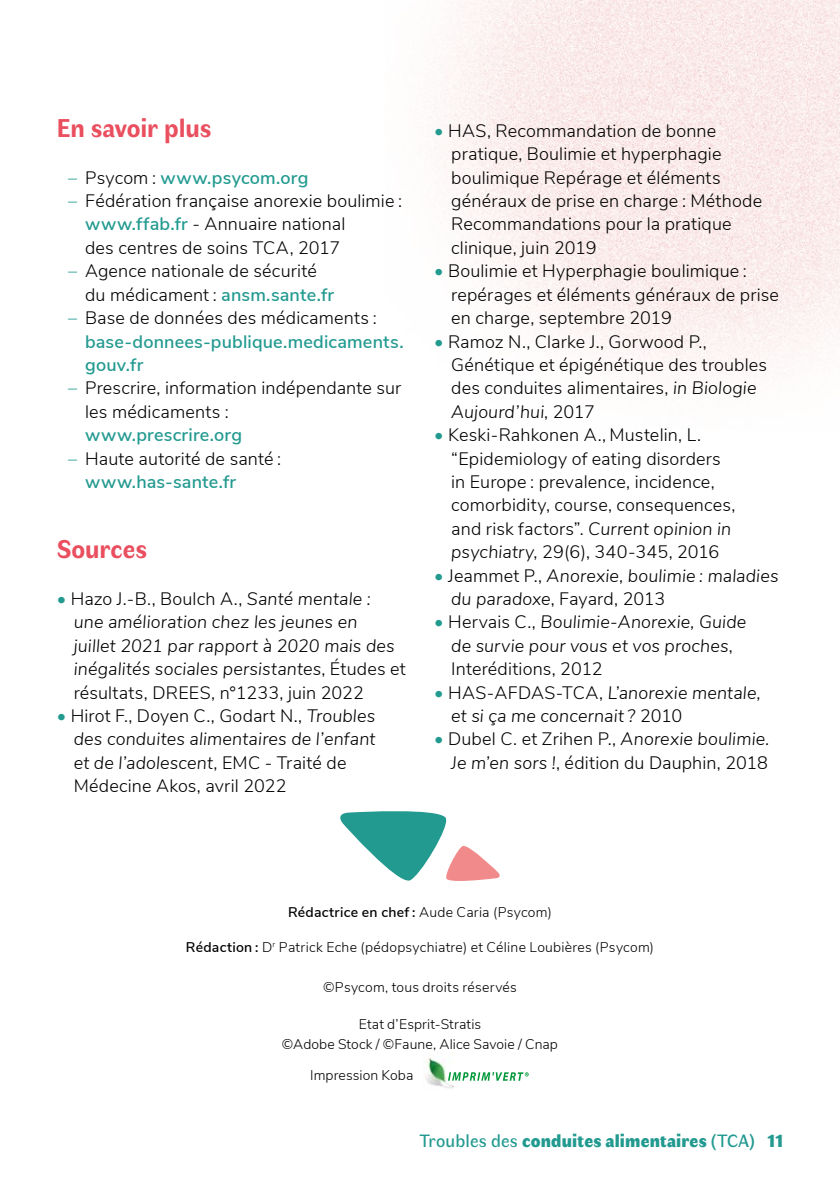
<style>
.page{position:relative;width:840px;height:1191px;background:#fff}
.page>*{position:absolute;margin:0;border:0;box-sizing:border-box;transform-origin:0 0}
.T1{font:700 26px "Faune Text";letter-spacing:-.005em;color:#ea4f5f}
.puce1{font:300 18px/23.4px "Nunito Sans";letter-spacing:.01em;color:#000}
.puce1-2{font:italic 300 18px/23.4px "Nunito Sans";letter-spacing:.005em;color:#000}
.t1{font:600 18px/23.4px "Nunito Sans";letter-spacing:.01em;color:#229a90}
.t2{font:900 18px "Faune Display";letter-spacing:.01em;color:#229a90}
.CORPS{font:300 14px "Nunito Sans";letter-spacing:.015em;color:#000}
.CORPS-2{font:600 14px "Nunito Sans";letter-spacing:.02em;color:#000}
.s1{font-weight:300}
.s2{font-weight:300;color:#000}
.s3{color:#229a90}
.s4{font-weight:600;color:#229a90}
.s5{font-style:normal;color:#229a90}
.s6{font-style:normal}
.s7{font-style:italic}
.s8{font-weight:600}
.s9{font-family:"Faune Text";font-weight:400}
</style>
<div class="page">
<img style="left:434px;top:0;width:405px;height:379px">
<img style="left:424px;top:1052px;width:33px;height:36px">
<svg style="left:448px;top:1072px;width:80px;height:8px"></svg>
<svg style="left:340px;top:811px;width:160px;height:70px"></svg>
<p class="T1" style="left:57px;top:110px;width:156px">En savoir plus</p>
<p class="t1" style="left:68px;top:165px;width:242px"><span class="s1">–</span> <span class="s2">Psycom :</span> www.psycom.org</p>
<p class="puce1" style="left:85px;top:188px;width:318px;text-indent:-17px"><span class="s3">–</span> Fédération française anorexie boulimie : <span class="s4">www.ffab.fr</span> - Annuaire national<br>des centres de soins TCA, 2017</p>
<p class="puce1" style="left:85px;top:258px;width:250px;text-indent:-17px"><span class="s3">–</span> Agence nationale de sécurité du médicament : <span class="s4">ansm.sante.fr</span></p>
<p class="t1" style="left:85px;top:305px;width:320px;text-indent:-17px"><span class="s1">–</span> <span class="s2">Base de données des médicaments : </span>base-donnees-publique.medicaments. gouv.fr</p>
<p class="puce1" style="left:85px;top:375px;width:317px;text-indent:-17px"><span class="s3">–</span> Prescrire, information indépendante sur les médicaments :<br><span class="s4">www.prescrire.org</span></p>
<p class="puce1" style="left:85px;top:445px;width:197px;text-indent:-17px"><span class="s3">–</span> Haute autorité de santé : <span class="s4">www.has-sante.fr</span></p>
<p class="T1" style="left:57px;top:531px;width:92px">Sources</p>
<p class="puce1-2" style="left:74px;top:586px;width:333px;text-indent:-17px"><span class="s5">•</span> <span class="s6">Hazo J.-B., Boulch A.,</span> Santé mentale :<br>une amélioration chez les jeunes en<br>juillet 2021 par rapport à 2020 mais des inégalités sociales persistantes<span class="s6">, Études et résultats, DREES, n°1233, juin 2022</span></p>
<p class="puce1" style="left:74px;top:703px;width:303px;text-indent:-17px"><span class="s3">•</span> Hirot F., Doyen C., Godart N., <span class="s7">Troubles des conduites alimentaires de l’enfant et de l’adolescent</span>, EMC - Traité de Médecine Akos, avril 2022</p>
<p class="puce1" style="left:451px;top:118px;width:312px;text-indent:-17px"><span class="s3">•</span> HAS, Recommandation de bonne pratique, Boulimie et hyperphagie boulimique Repérage et éléments généraux de prise en charge : Méthode<br>Recommandations pour la pratique clinique, juin 2019</p>
<p class="puce1" style="left:451px;top:258px;width:329px;text-indent:-17px"><span class="s3">•</span> Boulimie et Hyperphagie boulimique : repérages et éléments généraux de prise en charge, septembre 2019</p>
<p class="puce1" style="left:451px;top:328px;width:317px;text-indent:-17px"><span class="s3">•</span> Ramoz N., Clarke J., Gorwood P., Génétique et épigénétique des troubles des conduites alimentaires, <span class="s7">in Biologie Aujourd’hui</span>, 2017</p>
<p class="puce1" style="left:451px;top:422px;width:285px;text-indent:-17px"><span class="s3">•</span> Keski-Rahkonen A., Mustelin, L. “Epidemiology of eating disorders in Europe : prevalence, incidence, comorbidity, course, consequences, and risk factors”. <span class="s7">Current opinion in psychiatry</span>, 29(6), 340-345, 2016</p>
<p class="puce1-2" style="left:451px;top:562px;width:329px;text-indent:-17px"><span class="s5">•</span> <span class="s6">Jeammet P.,</span> Anorexie, boulimie : maladies du paradoxe<span class="s6">, Fayard, 2013</span></p>
<p class="puce1-2" style="left:451px;top:609px;width:296px;text-indent:-17px"><span class="s5">•</span> <span class="s6">Hervais C.,</span> Boulimie-Anorexie, Guide de survie pour vous et vos proches<span class="s6">,<br>Interéditions, 2012</span></p>
<p class="puce1-2" style="left:451px;top:679px;width:311px;text-indent:-17px"><span class="s5">•</span> <span class="s6">HAS-AFDAS-TCA,</span> L’anorexie mentale, et si ça me concernait ? <span class="s6">2010</span></p>
<p class="puce1" style="left:434px;top:726px;width:336px;text-align:right"><span class="s3">•</span> Dubel C. et Zrihen P., <span class="s7">Anorexie boulimie.<br>Je m’en sors !</span>, édition du Dauphin, 2018</p>
<p class="CORPS-2" style="left:288px;top:901px;width:265px">Rédactrice en chef : <span class="s1">Aude Caria (Psycom)</span></p>
<p class="CORPS" style="left:186px;top:936px;width:469px"><span class="s8">Rédaction :</span> D<sup>r</sup> Patrick Eche (pédopsychiatre) et Céline Loubières (Psycom)</p>
<p class="CORPS" style="left:323px;top:977px;width:195px">©Psycom, tous droits réservés</p>
<p class="CORPS" style="left:358px;top:1014px;width:124px">Etat d’Esprit-Stratis</p>
<p class="CORPS" style="left:282px;top:1034px;width:277px">©Adobe Stock / ©Faune, Alice Savoie / Cnap</p>
<p class="CORPS" style="left:310px;top:1065px;width:105px">Impression Koba</p>
<p class="t2" style="left:419px;top:1127px;width:365px"><span class="s9">Troubles des</span> conduites alimentaires <span class="s9">(TCA)</span> 11</p>
</div>
